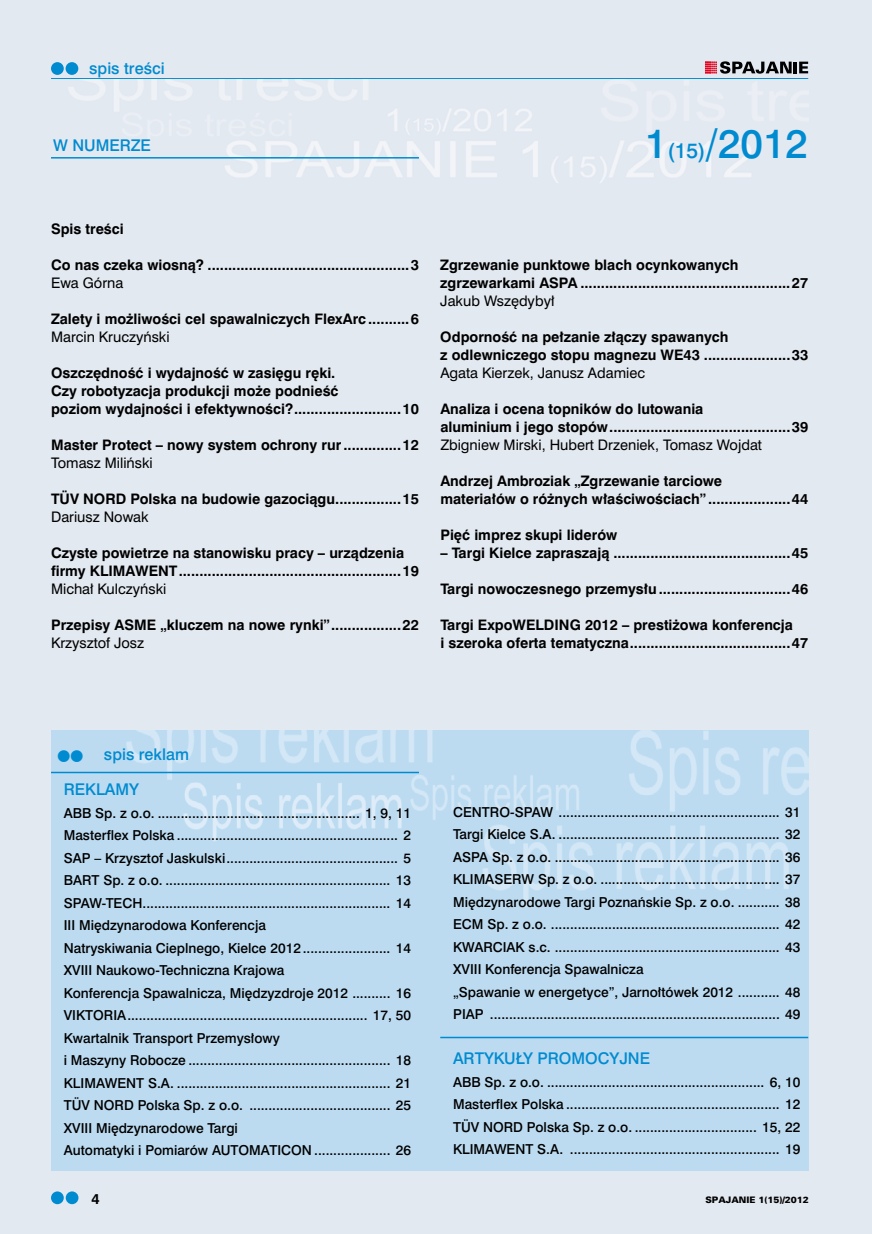
<style>
.page{position:relative;width:872px;height:1234px;background:#fff}
.page>*{position:absolute;margin:0;border:0;box-sizing:border-box;transform-origin:0 0}
.t1{font:37.5px "Swis 721 Md PL";color:#008bd0}
.t2{font:15px "Swis 721 Md PL";color:#008bd0}
.t3{font:700 13.5px/18px "Swis 721 PL";color:#000}
.t4{font:13.5px "Swis 721 PL";color:#000}
.t5{font:12.75px/22.5px "Swis 721 Md PL";color:#000}
.t6{font:9px "USA Black";color:#000}
.s1{font-size:19.5px}
</style>
<div class="page">
<div style="left:0;top:0;width:872px;height:1233px;background:#e3e9f1"></div>
<div style="left:66px;top:62px;width:12px;height:13px;background:#008bd0;border-radius:50%"></div>
<div style="left:51px;top:62px;width:13px;height:13px;background:#008bd0;border-radius:50%"></div>
<hr style="left:51px;top:78px;width:757px;height:2px;background:#008bd0">
<div style="left:66px;top:1191px;width:12px;height:12px;background:#008bd0;border-radius:50%"></div>
<div style="left:51px;top:1191px;width:13px;height:12px;background:#008bd0;border-radius:50%"></div>
<svg style="left:705px;top:61px;width:86px;height:13px"></svg>
<hr style="left:793px;top:62px;width:4px;height:11px;background:#000">
<svg style="left:799px;top:62px;width:9px;height:11px"></svg>
<img style="left:0;top:80px;width:808px;height:129px">
<div style="left:51px;top:730px;width:757px;height:439px;background:#bcdbf1"></div>
<hr style="left:51px;top:771px;width:368px;height:2px;background:#008bd0">
<hr style="left:51px;top:157px;width:368px;height:1px;background:#008bd0">
<hr style="left:440px;top:1036px;width:368px;height:1px;background:#008bd0">
<svg style="left:58px;top:750px;width:25px;height:11px"></svg>
<p class="t2" style="left:89px;top:58px;width:77px">spis treści</p>
<p class="t2" style="left:53px;top:136px;width:99px">w numerze</p>
<h1 class="t1" style="left:645px;top:119px;width:165px">1<span class="s1">(15)</span>/2012</h1>
<p class="t3" style="left:51px;top:220px;width:74px">Spis treści</p>
<p class="t3" style="left:51px;top:256px;width:369px">Co nas czeka wiosną? .................................................3</p>
<p class="t4" style="left:51px;top:274px;width:74px">Ewa Górna</p>
<p class="t3" style="left:51px;top:310px;width:369px">Zalety i możliwości cel spawalniczych FlexArc..........6</p>
<p class="t4" style="left:51px;top:328px;width:120px">Marcin Kruczyński</p>
<p class="t3" style="left:51px;top:364px;width:369px">Oszczędność i wydajność w zasięgu ręki.<br>Czy robotyzacja produkcji może podnieść<br>poziom wydajności i efektywności?..........................10</p>
<p class="t3" style="left:51px;top:436px;width:369px">Master Protect – nowy system ochrony rur ..............12</p>
<p class="t4" style="left:51px;top:454px;width:103px">Tomasz Miliński</p>
<p class="t3" style="left:51px;top:490px;width:369px">TÜV NORD Polska na budowie gazociągu................15</p>
<p class="t4" style="left:51px;top:508px;width:99px">Dariusz Nowak</p>
<p class="t3" style="left:51px;top:544px;width:369px">Czyste powietrze na stanowisku pracy – urządzenia firmy KLIMAWENT......................................................19</p>
<p class="t4" style="left:51px;top:580px;width:117px">Michał Kulczyński</p>
<p class="t3" style="left:51px;top:616px;width:369px">Przepisy ASME „kluczem na nowe rynki”.................22</p>
<p class="t4" style="left:51px;top:634px;width:95px">Krzysztof Josz</p>
<p class="t3" style="left:440px;top:256px;width:369px">Zgrzewanie punktowe blach ocynkowanych zgrzewarkami ASPA ...................................................27</p>
<p class="t4" style="left:440px;top:292px;width:116px">Jakub Wszędybył</p>
<p class="t3" style="left:440px;top:328px;width:369px">Odporność na pełzanie złączy spawanych<br>z odlewniczego stopu magnezu WE43 .....................33</p>
<p class="t4" style="left:440px;top:364px;width:206px">Agata Kierzek, Janusz Adamiec</p>
<p class="t3" style="left:440px;top:400px;width:369px">Analiza i ocena topników do lutowania<br>aluminium i jego stopów............................................39</p>
<p class="t4" style="left:440px;top:436px;width:323px">Zbigniew Mirski, Hubert Drzeniek, Tomasz Wojdat</p>
<p class="t3" style="left:440px;top:472px;width:369px">Andrzej Ambroziak „Zgrzewanie tarciowe<br>materiałów o różnych właściwościach” ....................44</p>
<p class="t3" style="left:440px;top:526px;width:178px">Pięć imprez skupi liderów</p>
<p class="t3" style="left:440px;top:544px;width:369px">– Targi Kielce zapraszają ...........................................45</p>
<p class="t3" style="left:440px;top:580px;width:369px">Targi nowoczesnego przemysłu................................46</p>
<p class="t3" style="left:440px;top:616px;width:369px">Targi ExpoWELDING 2012 – prestiżowa konferencja<br>i szeroka oferta tematyczna.......................................47</p>
<p class="t2" style="left:104px;top:744px;width:87px">spis reklam</p>
<p class="t2" style="left:64px;top:779px;width:77px">RE KLAMY</p>
<p class="t5" style="left:64px;top:801px;width:349px">ABB Sp. z o.o. ..................................................... 1, 9, 11<br>Masterflex Polska .......................................................... 2<br>SAP – Krzysztof Jaskulski............................................. 5<br>BART Sp. z o.o. ........................................................... 13<br>SPAW-TECH................................................................. 14<br>III M iędzynarodowa Konferencja<br>Natryskiwania Cieplnego, Kielce 2012....................... 14<br>XVIII N aukowo-Techniczna Krajowa<br>Konferencja Spawalnicza, M iędzyzdroje 2012 .......... 16<br>VIKTORIA............................................................... 17, 50<br>Kwartalnik Transport Przemysłowy<br>i Maszyny Robocze ..................................................... 18<br>KLIMAWEN</p>
<p class="t5" style="left:64px;top:1071px;width:349px;text-indent:72px">T S.A. ........................................................ 21<br>TÜV NORD Polska Sp. z o.o. ..................................... 25<br>XVIII M iędzynarodowe Targi<br>Automatyki i Pomiarów AUTOMATICON .................... 26</p>
<p class="t3" style="left:91px;top:1189px;width:10px">4</p>
<p class="t5" style="left:453px;top:800px;width:349px;text-align:justify">CENTRO-SPAW .......................................................... 31<br>Targi Kielce S.A. .......................................................... 32<br>ASPA Sp. z o.o. ........................................................... 36<br>KLIMASERW</p>
<p class="t5" style="left:453px;top:867px;width:349px;text-indent:85px">Sp. z o.o. ............................................... 37<br>M iędzynarodowe Targi Poznańskie Sp. z o.o. ........... 38<br>ECM Sp. z o.o. ............................................................ 42<br>KWARCIAK s.c. ........................................................... 43<br>XVIII Konferencja Spawalnicza<br>„Spawanie w energetyce”, Jarnołtówek 2012 ........... 48<br>PIAP ............................................................................ 49</p>
<p class="t2" style="left:453px;top:1048px;width:186px">ARTYKUŁY PROM OCYJNE</p>
<p class="t5" style="left:453px;top:1070px;width:349px;text-align:justify">ABB Sp. z o.o. ......................................................... 6, 10<br>Masterflex Polska ........................................................ 12<br>TÜV NORD Polska Sp. z o.o. ................................ 15, 22<br>KLIMAWEN</p>
<p class="t5" style="left:525px;top:1137px;width:276px">T S.A. ....................................................... 19</p>
<p class="t6" style="left:705px;top:1193px;width:105px">SPAJANIE 1(15)/2012</p>
</div>
